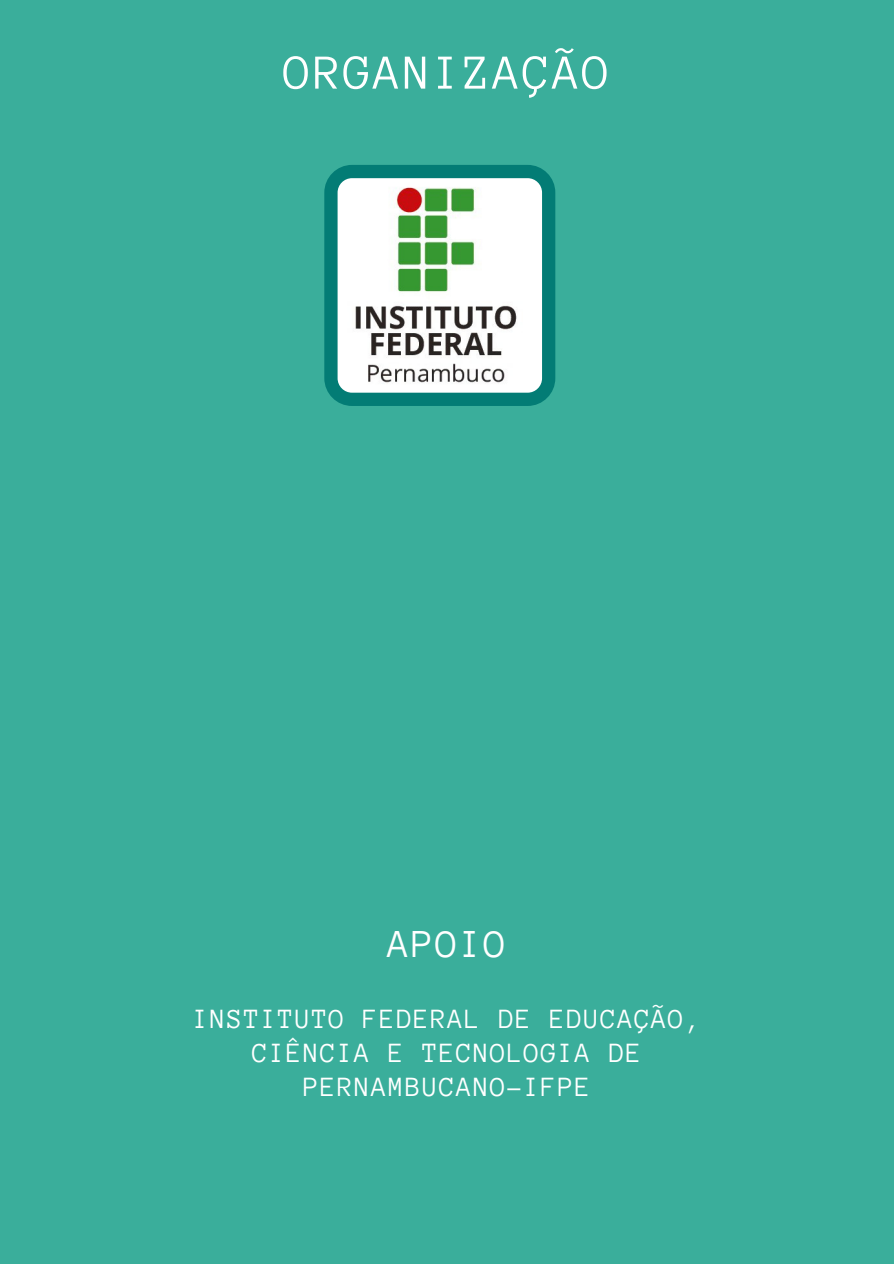
<style>
.page{position:relative;width:894px;height:1264px;background:#fff}
.page>*{position:absolute;margin:0;border:0;box-sizing:border-box;transform-origin:0 0}
.t1{font:50.1px "Anonymous Pro";letter-spacing:.05em;color:#fff}
.t2{font:40.5px "Anonymous Pro";letter-spacing:.05em;color:#fff}
.t3{font:28.5px/33.8px "Anonymous Pro";letter-spacing:.05em;color:#fff;text-align:center}
</style>
<div class="page">
<div style="left:0;top:0;width:893px;height:1263px;background:#3aae9b"></div>
<svg style="left:324px;top:165px;width:231px;height:241px;background:#aacac0"></svg>
<h1 class="t1" style="left:284px;top:48px;width:327px">ORGANIZAÇÃO</h1>
<h2 class="t2" style="left:388px;top:924px;width:120px">APOIO</h2>
<p class="t3" style="left:193px;top:1002px;width:509px">INSTITUTO FEDERAL DE EDUCAÇÃO,<br>CIÊNCIA E TECNOLOGIA DE<br>PERNAMBUCANO-IFPE</p>
</div>
